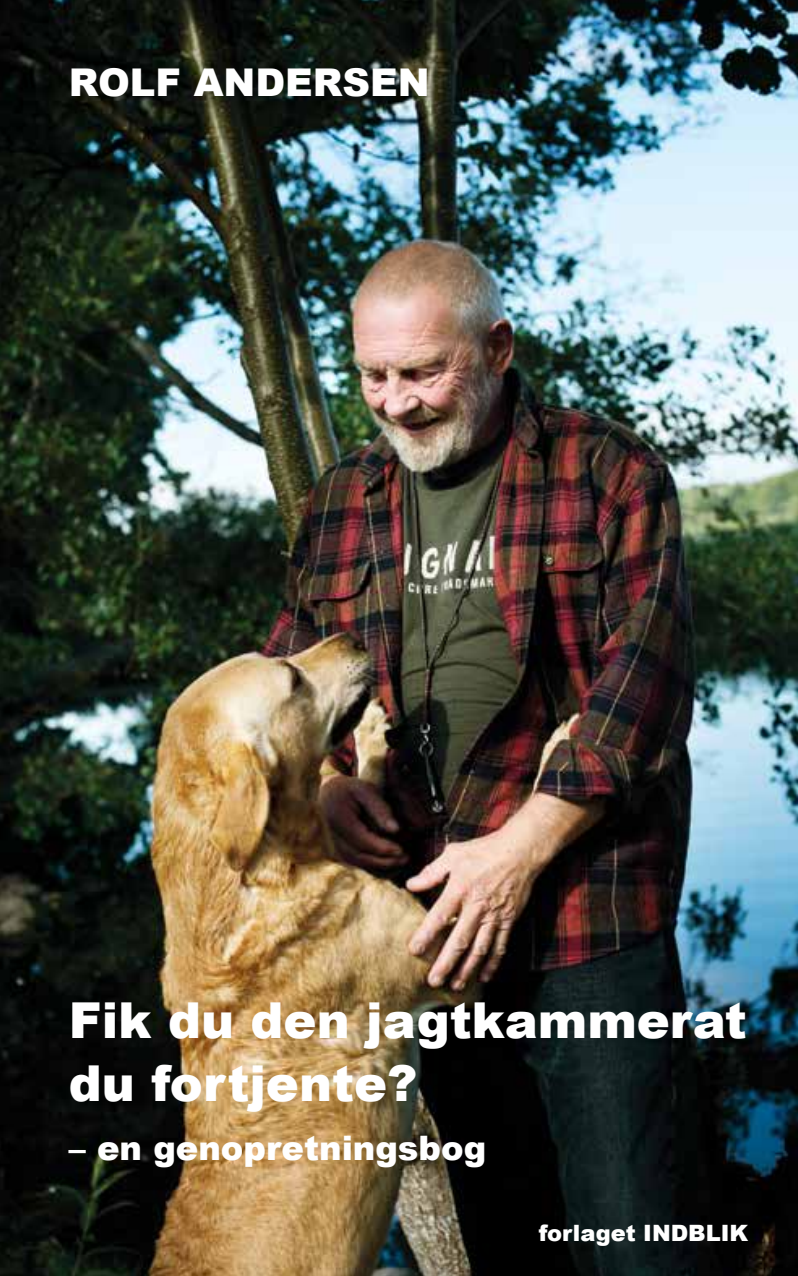
<style>
.page{position:relative;width:798px;height:1276px;background:#fff}
.page>*{position:absolute;margin:0;border:0;box-sizing:border-box;transform-origin:0 0}
.t1{font:900 49.5px/63px "Arial";color:#fff}
.t2{font:900 38.25px "Arial";color:#fff}
.t3{font:900 33.75px "Arial";color:#fff}
.t4{font:900 22.5px "Arial";color:#fff}
</style>
<div class="page">
<img style="left:0;top:0;width:797px;height:1276px">
<p class="t2" style="left:69px;top:54px;width:362px">ROLF ANDERSEN</p>
<p class="t1" style="left:69px;top:987px;width:679px">Fik du den jagtkammerat du fortjente?</p>
<p class="t3" style="left:69px;top:1124px;width:418px">– en genopretningsbog</p>
<p class="t4" style="left:538px;top:1216px;width:211px">forlaget INDBLIK</p>
</div>
